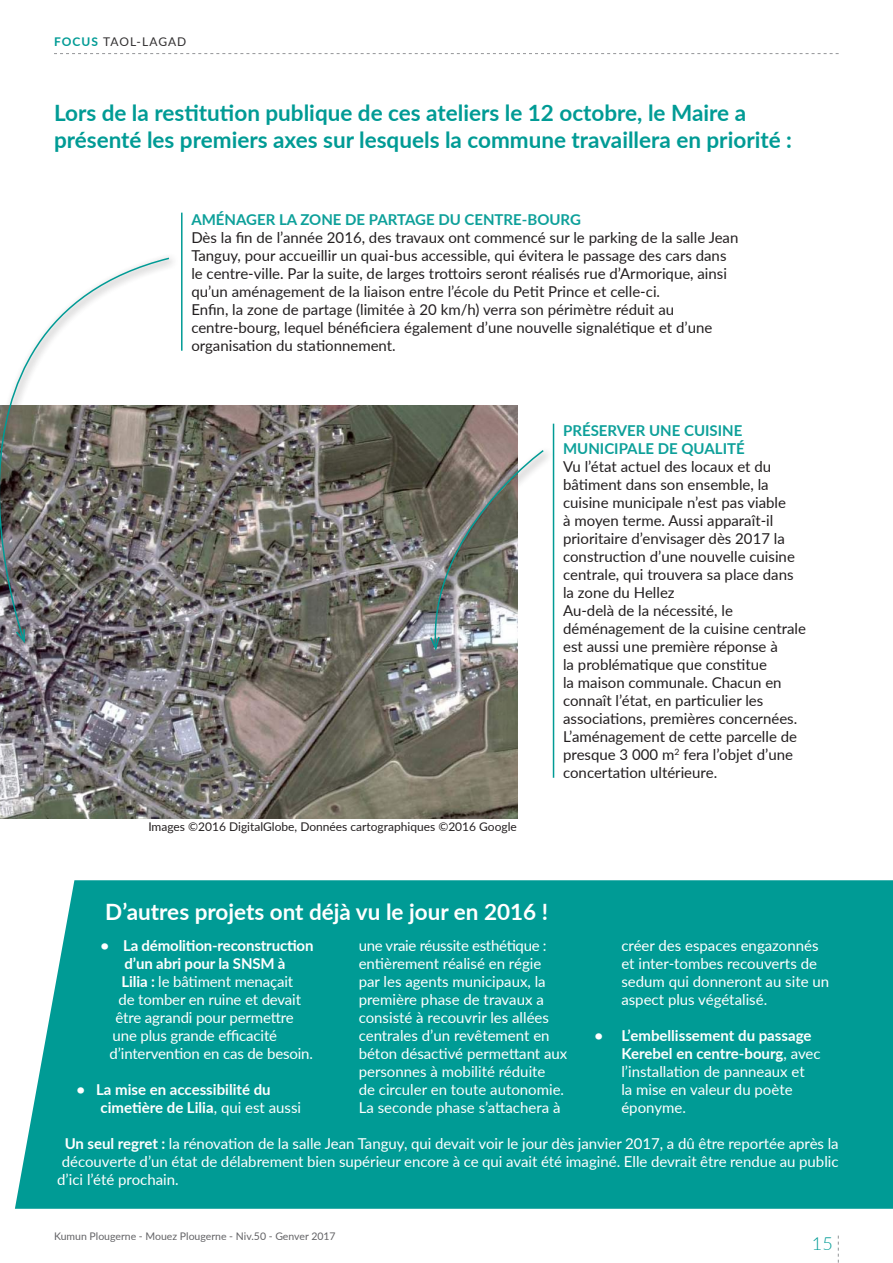
<style>
.page{position:relative;width:893px;height:1263px;background:#fff}
.page>*{position:absolute;margin:0;border:0;box-sizing:border-box;transform-origin:0 0}
.t1{font:700 22.5px/27px "Lato";color:#009b95}
.t2{font:700 22.5px "Lato";color:#fff}
.t3{font:300 18px "Lato";color:#009b95}
.t4{font:15px/18px "Lato";color:#231f20}
.t5{font:15px/18px "Lato";color:#fff}
.t6{font:700 15px/18px "Lato";letter-spacing:-.01em;color:#fff}
.t7{font:700 15px/18px "Lato";color:#0da09a}
.t8{font:12px "Lato";color:#231f20}
.t9{font:12px "Lato";letter-spacing:.085em;color:#312f30}
.t10{font:10.5px "Lato";color:#636366}
.s1{font-weight:700;color:#009b95}
.s2{font-weight:700}
.s3{font-weight:400}
</style>
<div class="page">
<img style="left:0;top:405px;width:517px;height:414px">
<div style="left:15px;top:880px;width:878px;height:329px;background:#009b95"></div>
<svg style="left:54px;top:53px;width:785px;height:1px"></svg>
<hr style="left:181px;top:213px;width:2px;height:138px;background:#009b95">
<hr style="left:553px;top:424px;width:1px;height:354px;background:#009b95">
<div style="left:0;top:253px;width:180px;height:399px;background:#231f20;opacity:.75"></div>
<svg style="left:0;top:256px;width:171px;height:387px"></svg>
<svg style="left:14px;top:628px;width:12px;height:17px"></svg>
<div style="left:426px;top:446px;width:128px;height:214px;background:#231f20;opacity:.75"></div>
<svg style="left:427px;top:449px;width:118px;height:204px"></svg>
<svg style="left:838px;top:1235px;width:1px;height:28px"></svg>
<p class="t9" style="left:54px;top:33px;width:134px"><span class="s1">FOCUS</span> TAOL-LAGAD</p>
<h1 class="t1" style="left:54px;top:99px;width:739px">Lors de la restitution publique de ces ateliers le 12 octobre, le Maire a présenté les premiers axes sur lesquels la commune travaillera en priorité :</h1>
<p class="t7" style="left:191px;top:210px;width:391px">AMÉNAGER LA ZONE DE PARTAGE DU CENTRE-BOURG</p>
<p class="t4" style="left:191px;top:228px;width:549px">Dès la fin de l’année 2016, des travaux ont commencé sur le parking de la salle Jean Tanguy, pour accueillir un quai-bus accessible, qui évitera le passage des cars dans le centre-ville. Par la suite, de larges trottoirs seront réalisés rue d’Armorique, ainsi qu’un aménagement de la liaison entre l’école du Petit Prince et celle-ci.<br>Enfin, la zone de partage (limitée à 20 km/h) verra son périmètre réduit au centre-bourg, lequel bénéficiera également d’une nouvelle signalétique et d’une organisation du stationnement.</p>
<p class="t8" style="left:148px;top:818px;width:370px">Images ©2016 DigitalGlobe, Données cartographiques ©2016 Google</p>
<p class="t7" style="left:563px;top:421px;width:183px">PRÉSERVER UNE CUISINE<br>MUNICIPALE DE QUALITÉ</p>
<p class="t4" style="left:563px;top:457px;width:244px">Vu l’état actuel des locaux et du bâtiment dans son ensemble, la cuisine municipale n’est pas viable<br>à moyen terme. Aussi apparaît-il prioritaire d’envisager dès 2017 la construction d’une nouvelle cuisine centrale, qui trouvera sa place dans la zone du Hellez<br>Au-delà de la nécessité, le déménagement de la cuisine centrale est aussi une première réponse à<br>la problématique que constitue<br>la maison communale. Chacun en connaît l’état, en particulier les associations, premières concernées.<br>L’aménagement de cette parcelle de presque 3 000 m<sup>2</sup> fera l’objet d’une concertation ultérieure.</p>
<h1 class="t2" style="left:105px;top:895px;width:444px">D’autres projets ont déjà vu le jour en 2016 !</h1>
<p class="t6" style="left:101px;top:936px;width:214px">• La démolition-reconstruction</p>
<p class="t6" style="left:125px;top:954px;width:162px">d’un abri pour la SNSM à</p>
<p class="t5" style="left:122px;top:972px;width:173px"><span class="s2">Lilia :</span> le bâtiment menaçait</p>
<p class="t5" style="left:119px;top:990px;width:184px">de tomber en ruine et devait</p>
<p class="t5" style="left:116px;top:1008px;width:180px">être agrandi pour permettre</p>
<p class="t5" style="left:113px;top:1026px;width:166px">une plus grande efficacité</p>
<p class="t5" style="left:110px;top:1044px;width:205px">d’intervention en cas de besoin.</p>
<p class="t6" style="left:101px;top:1080px;width:202px;text-indent:-24px">• La mise en accessibilité du cimetière de Lilia<span class="s3">, qui est aussi</span></p>
<p class="t5" style="left:359px;top:936px;width:210px">une vraie réussite esthétique : entièrement réalisé en régie<br>par les agents municipaux, la première phase de travaux a consisté à recouvrir les allées centrales d’un revêtement en béton désactivé permettant aux personnes à mobilité réduite<br>de circuler en toute autonomie.<br>La seconde phase s’attachera à</p>
<p class="t5" style="left:621px;top:936px;width:209px">créer des espaces engazonnés et inter-tombes recouverts de sedum qui donneront au site un aspect plus végétalisé.</p>
<p class="t5" style="left:621px;top:1026px;width:201px;text-indent:-27px"><span class="s2">• L’embellissement du passage<br>Kerebel en centre-bourg</span>, avec l’installation de panneaux et<br>la mise en valeur du poète éponyme.</p>
<p class="t5" style="left:65px;top:1134px;width:775px"><span class="s2">Un seul regret :</span> la rénovation de la salle Jean Tanguy, qui devait voir le jour dès janvier 2017, a dû être reportée après la</p>
<p class="t5" style="left:62px;top:1152px;width:778px">découverte d’un état de délabrement bien supérieur encore à ce qui avait été imaginé. Elle devrait être rendue au public</p>
<p class="t5" style="left:57px;top:1170px;width:123px">d’ici l’été prochain.</p>
<p class="t10" style="left:54px;top:1228px;width:283px">Kumun Plougerne - Mouez Plougerne - Niv.50 - Genver 2017</p>
<p class="t3" style="left:812px;top:1231px;width:22px">15</p>
</div>
